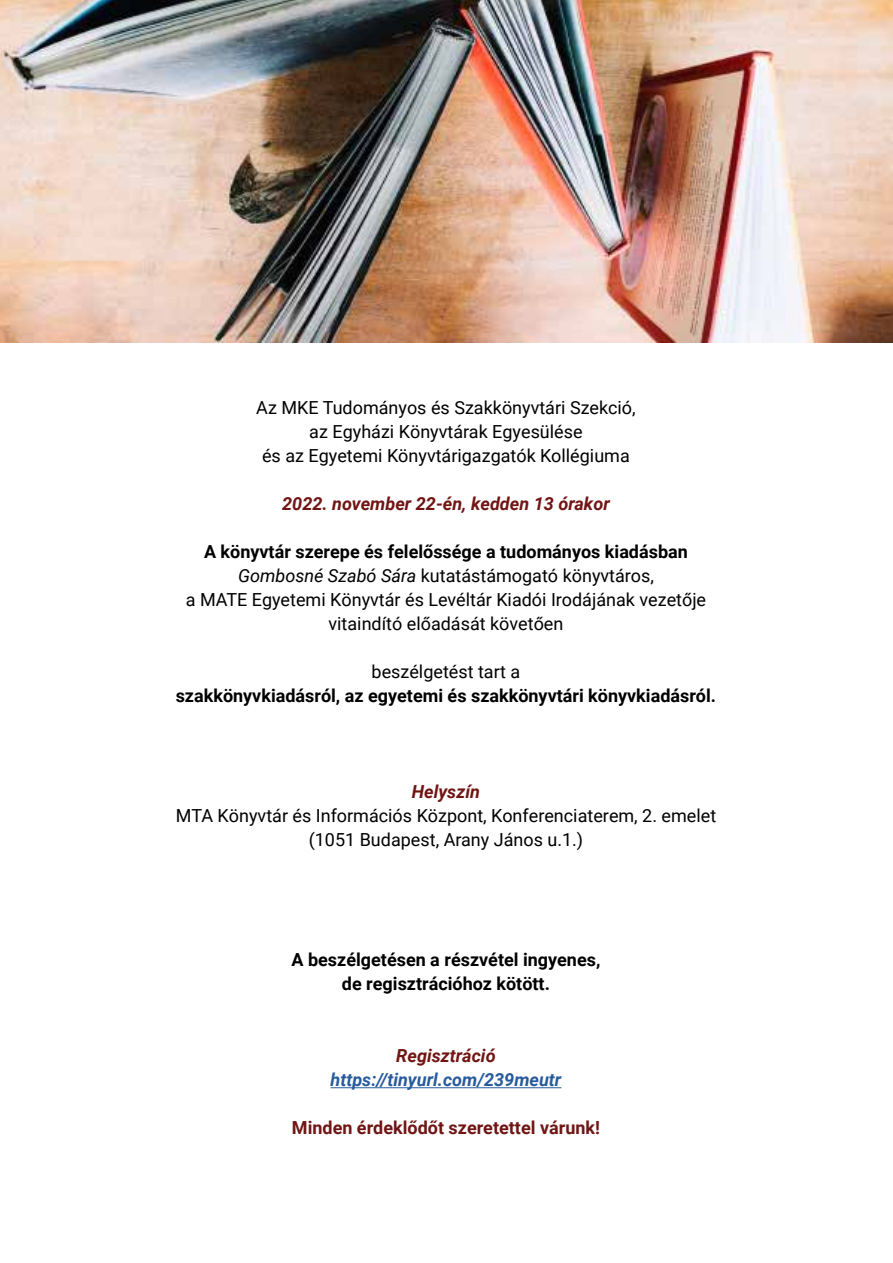
<style>
.page{position:relative;width:893px;height:1263px;background:#fff}
.page>*{position:absolute;margin:0;border:0;box-sizing:border-box;transform-origin:0 0}
.t1{font:18px/24px "Roboto";color:#000;text-align:center}
.t2{font:700 18px/24px "Roboto";color:#000;text-align:center}
.t3{font:italic 700 18px "Roboto";color:#701514}
.t4{font:700 18px "Roboto";color:#701514}
.t5{font:italic 700 18px "Roboto";color:#275b9b}
.s1{font-weight:700}
.s2{font-style:italic}
</style>
<div class="page">
<img style="left:0;top:0;width:893px;height:342px">
<hr style="left:331px;top:1087px;width:230px;height:1px;background:#275b9b">
<p class="t1" style="left:256px;top:395px;width:381px">Az MKE Tudományos és Szakkönyvtári Szekció, az Egyházi Könyvtárak Egyesülése<br>és az Egyetemi Könyvtárigazgatók Kollégiuma</p>
<p class="t3" style="left:282px;top:491px;width:329px">2022. november 22-én, kedden 13 órakor</p>
<p class="t1" style="left:186px;top:539px;width:522px"><span class="s1">A könyvtár szerepe és felelőssége a tudományos kiadásban </span><span class="s2">Gombosné Szabó Sára</span> kutatástámogató könyvtáros,<br>a MATE Egyetemi Könyvtár és Levéltár Kiadói Irodájának vezetője vitaindító előadását követően</p>
<p class="t1" style="left:372px;top:659px;width:150px">beszélgetést tart a</p>
<p class="t2" style="left:176px;top:683px;width:542px">szakkönyvkiadásról, az egyetemi és szakkönyvtári könyvkiadásról.</p>
<p class="t3" style="left:412px;top:779px;width:70px">Helyszín</p>
<p class="t1" style="left:176px;top:803px;width:542px">MTA Könyvtár és Információs Központ, Konferenciaterem, 2. emelet (1051 Budapest, Arany János u.1.)</p>
<p class="t2" style="left:291px;top:947px;width:310px">A beszélgetésen a részvétel ingyenes, de regisztrációhoz kötött.</p>
<p class="t3" style="left:396px;top:1043px;width:101px">Regisztráció</p>
<p class="t5" style="left:330px;top:1067px;width:232px">https://tinyurl.com/239meutr</p>
<p class="t4" style="left:292px;top:1115px;width:310px">Minden érdeklődőt szeretettel várunk!</p>
</div>
